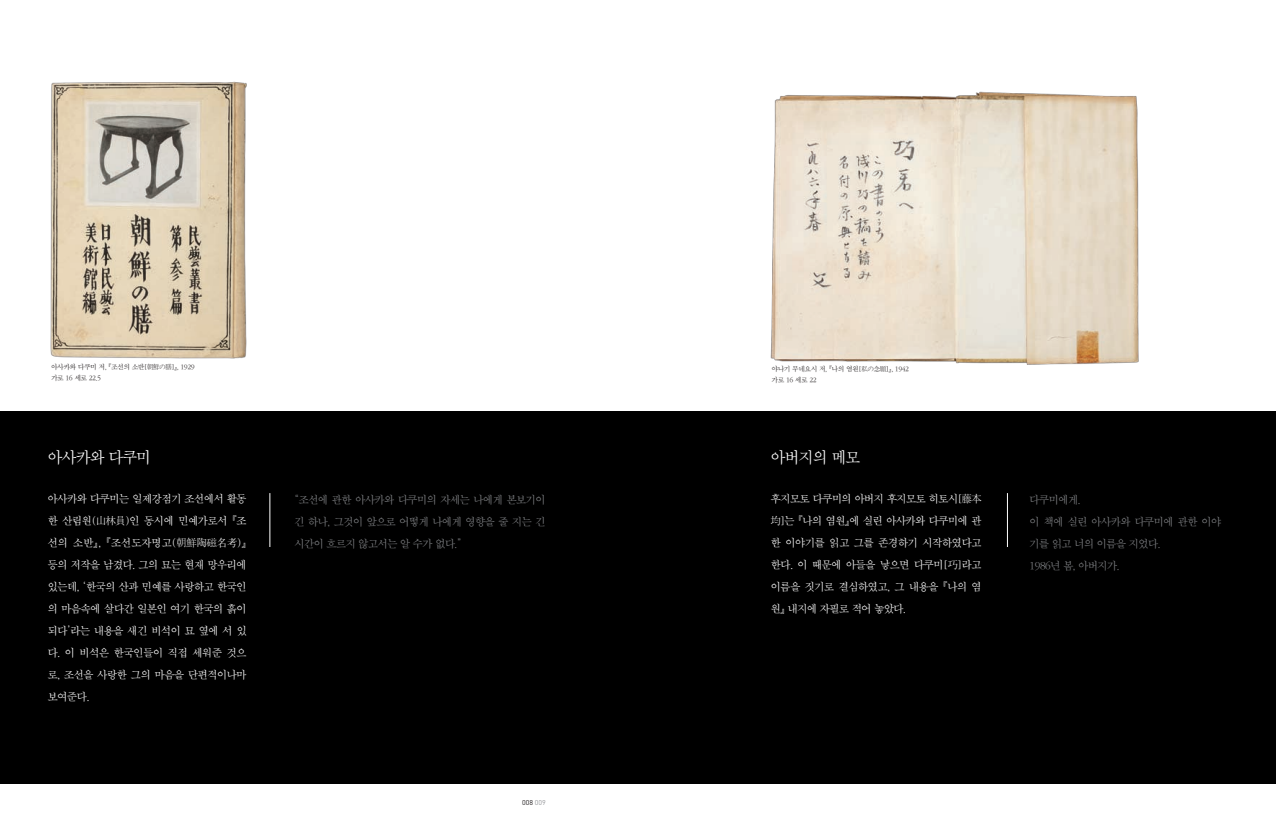
<style>
.page{position:relative;width:1276px;height:823px;background:#fff}
.page>*{position:absolute;margin:0;border:0;box-sizing:border-box;transform-origin:0 0}
.t1{font:16px "SMSS Myung Jo 10 Std";letter-spacing:-.1em;color:#fff}
.t2{font:11px/22px "SMSS Myung Jo 10 Std";letter-spacing:-.09em;color:#fff;text-align:justify}
.t3{font:11px/22px "SMSS Myung Jo 10 Std";letter-spacing:-.1em;color:#808285}
.t4{font:7px/11px "SMSS Myung Jo 10 Std";letter-spacing:-.09em;color:#231f20}
.t5{font:7px "DIN";color:#231f20}
.s1{color:#939598}
</style>
<div class="page">
<div style="left:0;top:411px;width:1276px;height:372px;background:#000"></div>
<img style="left:770px;top:91px;width:369px;height:274px">
<img style="left:50px;top:81px;width:197px;height:278px">
<hr style="left:270px;top:493px;width:1px;height:53px;background:#fff">
<hr style="left:1007px;top:493px;width:1px;height:53px;background:#fff">
<p class="t4" style="left:51px;top:361px;width:145px">아사카와 다쿠미 저, 『조선의 소반[朝鮮の膳]』, 1929 가로 16 세로 22.5</p>
<h1 class="t1" style="left:47px;top:448px;width:105px">아사카와 다쿠미</h1>
<p class="t2" style="left:47px;top:487px;width:201px">아사카와 다쿠미는 일제강점기 조선에서 활동 한 산림원(山林員)인 동시에 민예가로서 『조 선의 소반』, 『조선도자명고(朝鮮陶磁名考)』등의 저작을 남겼다. 그의 묘는 현재 망우리에 있는데, ‘한국의 산과 민예를 사랑하고 한국인 의 마음속에 살다간 일본인 여기 한국의 흙이 되다’라는 내용을 새긴 비석이 묘 옆에 서 있 다. 이 비석은 한국인들이 직접 세워준 것으 로, 조선을 사랑한 그의 마음을 단편적이나마 보여준다.</p>
<p class="t3" style="left:294px;top:488px;width:253px;text-align:justify">“조선에 관한 아사카와 다쿠미의 자세는 나에게 본보기이 긴 하나, 그것이 앞으로 어떻게 나에게 영향을 줄 지는 긴 시간이 흐르지 않고서는 알 수가 없다.”</p>
<p class="t5" style="left:522px;top:797px;width:25px">008 <span class="s1">009</span></p>
<p class="t4" style="left:771px;top:364px;width:139px">야나기 무네요시 저, 『나의 염원[私の念願]』, 1942 가로 16 세로 22</p>
<h1 class="t1" style="left:770px;top:448px;width:92px">아버지의 메모</h1>
<p class="t2" style="left:770px;top:487px;width:213px">후지모토 다쿠미의 아버지 후지모토 히토시[藤本均]는 『나의 염원』에 실린 아사카와 다쿠미에 관 한 이야기를 읽고 그를 존경하기 시작하였다고 한다. 이 때문에 아들을 낳으면 다쿠미[巧]라고 이름을 짓기로 결심하였고, 그 내용을 『나의 염 원』 내지에 자필로 적어 놓았다.</p>
<p class="t3" style="left:1029px;top:488px;width:194px">다쿠미에게.<br>이 책에 실린 아사카와 다쿠미에 관한 이야 기를 읽고 너의 이름을 지었다.<br>1986년 봄, 아버지가.</p>
</div>
